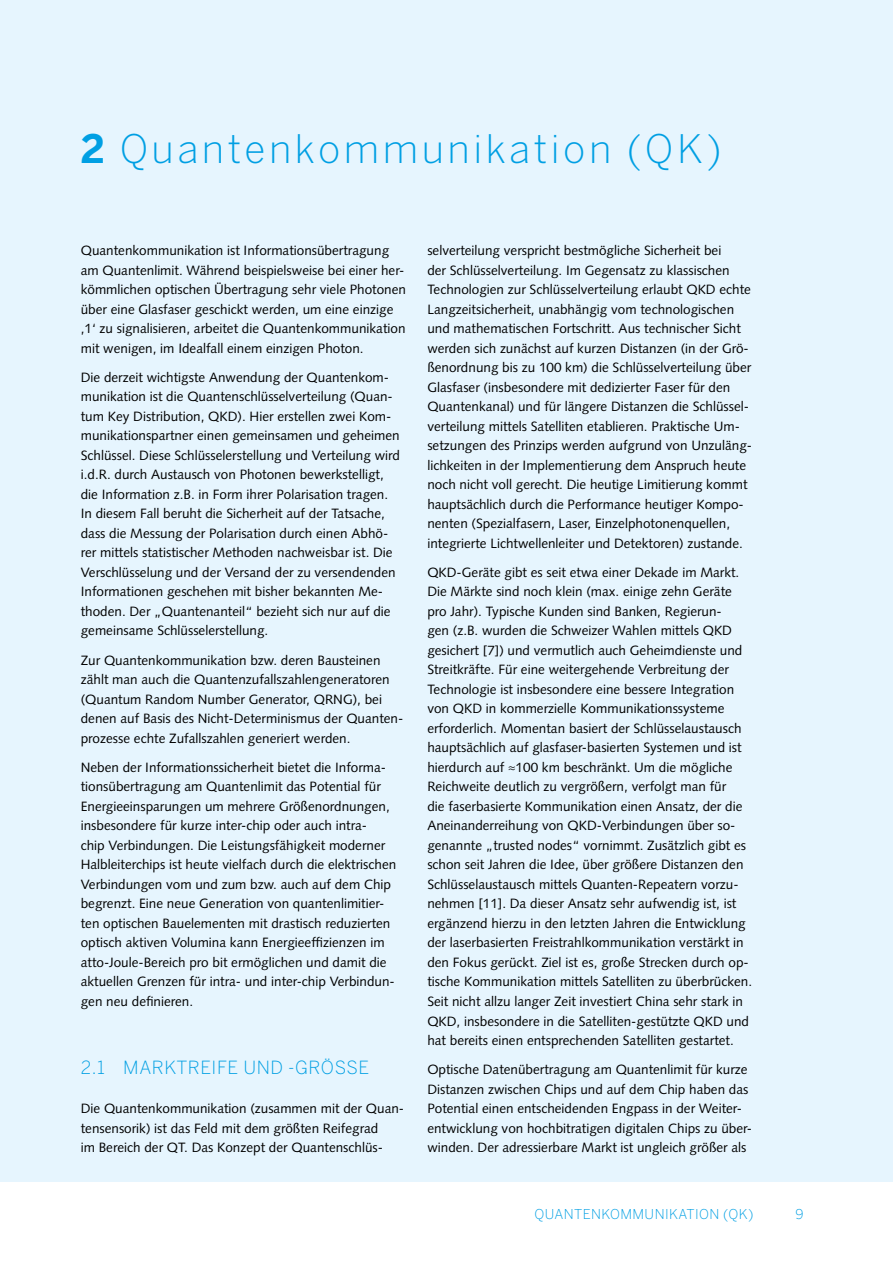
<style>
.page{position:relative;width:893px;height:1263px;background:#fff}
.page>*{position:absolute;margin:0;border:0;box-sizing:border-box;transform-origin:0 0}
.t1{font:300 39px "Benton Sans";letter-spacing:.09em;color:#009fe3}
.t2{font:300 18px "Benton Sans";letter-spacing:.03em;color:#009fe3}
.t3{font:13.5px/19.5px "Syntax LT Std";color:#000}
.t4{font:300 13.5px "Benton Sans";color:#009fe3}
.s1{font-weight:700}
</style>
<div class="page">
<div style="left:0;top:0;width:893px;height:1181px;background:#e6f5fe"></div>
<p class="t1" style="left:81px;top:126px;width:642px"><span class="s1">2</span> Quantenkommunikation (QK)</p>
<p class="t3" style="left:81px;top:241px;width:327px">Quantenkommunikation ist Informationsübertragung am Quantenlimit. Während beispielsweise bei einer her&shy;kömmlichen optischen Übertragung sehr viele Photonen über eine Glasfaser geschickt werden, um eine einzige ‚1‘ zu signalisieren, arbeitet die Quantenkommunikation mit wenigen, im Idealfall einem einzigen Photon.</p>
<p class="t3" style="left:81px;top:367px;width:321px">Die derzeit wichtigste Anwendung der Quantenkom&shy;munikation ist die Quantenschlüsselverteilung (Quan&shy;tum Key Distribution, QKD). Hier erstellen zwei Kom&shy;munikationspartner einen gemeinsamen und geheimen Schlüssel. Diese Schlüsselerstellung und Verteilung wird i.d.R. durch Austausch von Photonen bewerkstelligt, die Information z.B. in Form ihrer Polarisation tragen.<br>In diesem Fall beruht die Sicherheit auf der Tatsache, dass die Messung der Polarisation durch einen Abhö&shy;rer mittels statistischer Methoden nachweisbar ist. Die Verschlüsselung und der Versand der zu versendenden Informationen geschehen mit bisher bekannten Me&shy;thoden. Der „Quantenanteil“ bezieht sich nur auf die gemeinsame Schlüsselerstellung.</p>
<p class="t3" style="left:81px;top:650px;width:324px">Zur Quantenkommunikation bzw. deren Bausteinen zählt man auch die Quantenzufallszahlengeneratoren (Quantum Random Number Generator, QRNG), bei denen auf Basis des Nicht-Determinismus der Quanten&shy;prozesse echte Zufallszahlen generiert werden.</p>
<p class="t3" style="left:81px;top:757px;width:317px">Neben der Informationssicherheit bietet die Informa&shy;tionsübertragung am Quantenlimit das Potential für Energieeinsparungen um mehrere Größenordnungen, insbesondere für kurze inter-chip oder auch intra-<br>chip Verbindungen. Die Leistungsfähigkeit moderner Halbleiterchips ist heute vielfach durch die elektrischen Verbindungen vom und zum bzw. auch auf dem Chip begrenzt. Eine neue Generation von quantenlimitier&shy;ten optischen Bauelementen mit drastisch reduzierten optisch aktiven Volumina kann Energieeffizienzen im atto-Joule-Bereich pro bit ermöglichen und damit die aktuellen Grenzen für intra- und inter-chip Verbindun&shy;gen neu definieren.</p>
<h2 class="t2" style="left:81px;top:1057px;width:290px">2.1 MARKTREIFE UND -GRÖSSE</h2>
<p class="t3" style="left:81px;top:1099px;width:325px">Die Quantenkommunikation (zusammen mit der Quan&shy;tensensorik) ist das Feld mit dem größten Reifegrad<br>im Bereich der QT. Das Konzept der Quantenschlüs-</p>
<p class="t3" style="left:427px;top:241px;width:326px">selverteilung verspricht bestmögliche Sicherheit bei<br>der Schlüsselverteilung. Im Gegensatz zu klassischen Technologien zur Schlüsselverteilung erlaubt QKD echte Langzeitsicherheit, unabhängig vom technologischen und mathematischen Fortschritt. Aus technischer Sicht werden sich zunächst auf kurzen Distanzen (in der Grö&shy;ßenordnung bis zu 100 km) die Schlüsselverteilung über Glasfaser (insbesondere mit dedizierter Faser für den Quantenkanal) und für längere Distanzen die Schlüssel&shy;verteilung mittels Satelliten etablieren. Praktische Um&shy;setzungen des Prinzips werden aufgrund von Unzuläng&shy;lichkeiten in der Implementierung dem Anspruch heute noch nicht voll gerecht. Die heutige Limitierung kommt hauptsächlich durch die Performance heutiger Kompo&shy;nenten (Spezialfasern, Laser, Einzelphotonenquellen, integrierte Lichtwellenleiter und Detektoren) zustande.</p>
<p class="t3" style="left:427px;top:562px;width:326px">QKD-Geräte gibt es seit etwa einer Dekade im Markt.<br>Die Märkte sind noch klein (max. einige zehn Geräte pro Jahr). Typische Kunden sind Banken, Regierun-<br>gen (z.B. wurden die Schweizer Wahlen mittels QKD gesichert [7]) und vermutlich auch Geheimdienste und Streitkräfte. Für eine weitergehende Verbreitung der Technologie ist insbesondere eine bessere Integration von QKD in kommerzielle Kommunikationssysteme erforderlich. Momentan basiert der Schlüsselaustausch hauptsächlich auf glasfaser-basierten Systemen und ist hierdurch auf ≈100 km beschränkt. Um die mögliche Reichweite deutlich zu vergrößern, verfolgt man für<br>die faserbasierte Kommunikation einen Ansatz, der die Aneinanderreihung von QKD-Verbindungen über so&shy;genannte „trusted nodes“ vornimmt. Zusätzlich gibt es schon seit Jahren die Idee, über größere Distanzen den Schlüsselaustausch mittels Quanten-Repeatern vorzu&shy;nehmen [11]. Da dieser Ansatz sehr aufwendig ist, ist ergänzend hierzu in den letzten Jahren die Entwicklung der laserbasierten Freistrahlkommunikation verstärkt in den Fokus gerückt. Ziel ist es, große Strecken durch op&shy;tische Kommunikation mittels Satelliten zu überbrücken.<br>Seit nicht allzu langer Zeit investiert China sehr stark in QKD, insbesondere in die Satelliten-gestützte QKD und hat bereits einen entsprechenden Satelliten gestartet.</p>
<p class="t3" style="left:427px;top:1060px;width:326px">Optische Datenübertragung am Quantenlimit für kurze Distanzen zwischen Chips und auf dem Chip haben das Potential einen entscheidenden Engpass in der Weiter&shy;entwicklung von hochbitratigen digitalen Chips zu über&shy;winden. Der adressierbare Markt ist ungleich größer als</p>
<p class="t4" style="left:535px;top:1206px;width:21px">Quantenkommunikation</p>
<p class="t4" style="left:723px;top:1206px;width:32px">(QK)</p>
<p class="t4" style="left:796px;top:1206px;width:10px">9</p>
</div>
